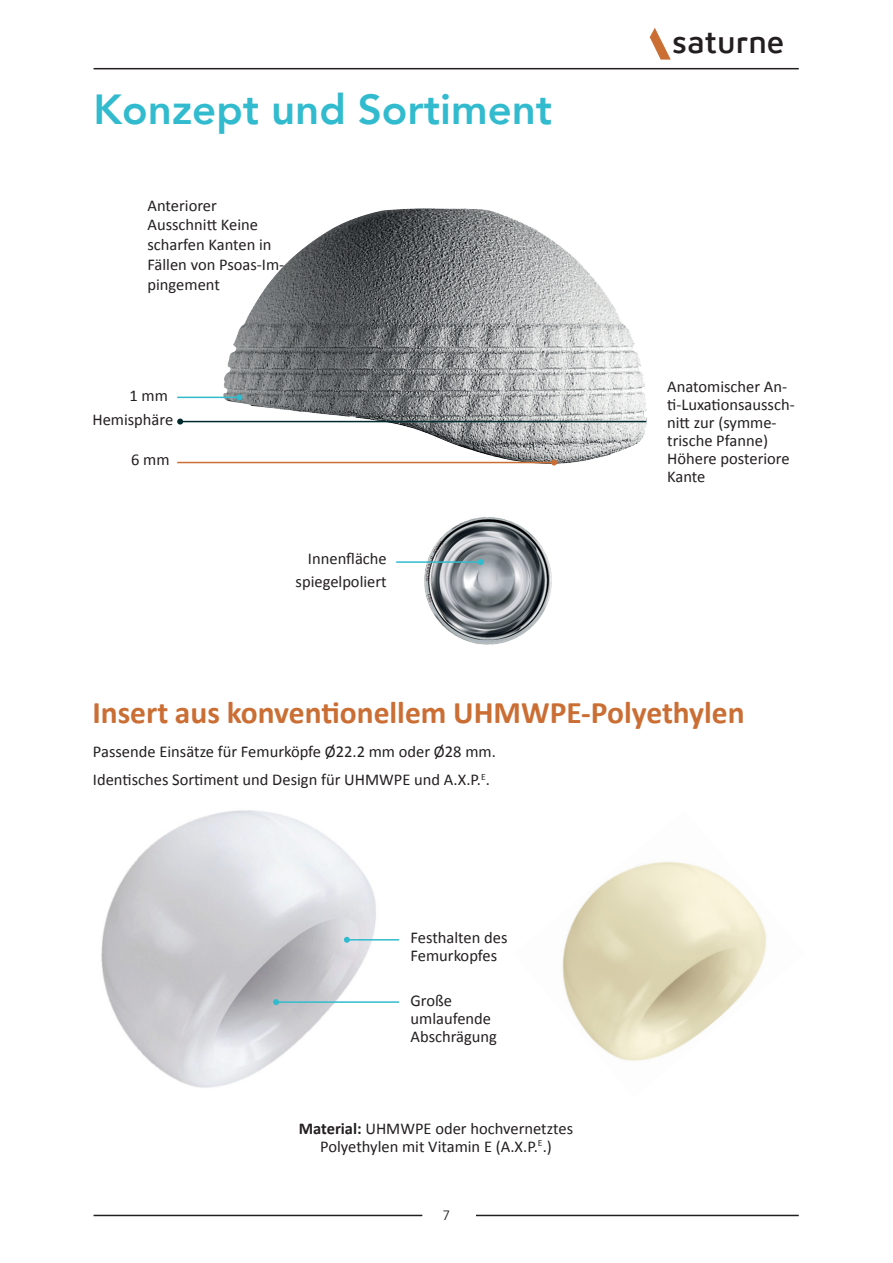
<style>
.page{position:relative;width:893px;height:1263px;background:#fff}
.page>*{position:absolute;margin:0;border:0;box-sizing:border-box;transform-origin:0 0}
.titres_bleus{font:800 42px "Avenir";color:#32bbce}
.t1{font:700 31.5px "Calibri";color:#ca6e34}
.t2{font:500 31.5px "XXII Aven";color:#231f20}
.t3{font:16.5px/18px "Calibri";color:#231f20}
.t4{font:13.5px "Avenir";color:#231f20}
.s1{font-weight:700}
</style>
<div class="page">
<hr style="left:94px;top:68px;width:705px;height:1px;background:#231f20">
<hr style="left:94px;top:1215px;width:328px;height:1px;background:#231f20">
<hr style="left:476px;top:1215px;width:323px;height:1px;background:#231f20">
<svg style="left:649px;top:28px;width:22px;height:32px"></svg>
<img style="left:101px;top:810px;width:286px;height:278px">
<hr style="left:276px;top:1001px;width:123px;height:2px;background:#32bbce">
<svg style="left:273px;top:999px;width:6px;height:6px"></svg>
<hr style="left:347px;top:939px;width:52px;height:1px;background:#32bbce">
<svg style="left:344px;top:937px;width:6px;height:6px"></svg>
<img style="left:217px;top:208px;width:430px;height:258px">
<img style="left:424px;top:517px;width:128px;height:128px">
<hr style="left:177px;top:397px;width:62px;height:1px;background:#32bbce">
<svg style="left:236px;top:394px;width:6px;height:6px"></svg>
<hr style="left:180px;top:421px;width:466px;height:1px;background:#00292d">
<svg style="left:177px;top:419px;width:6px;height:6px"></svg>
<hr style="left:177px;top:462px;width:377px;height:1px;background:#ca6e34">
<svg style="left:551px;top:459px;width:6px;height:6px"></svg>
<hr style="left:396px;top:561px;width:85px;height:2px;background:#32bbce">
<svg style="left:478px;top:559px;width:6px;height:6px"></svg>
<img style="left:562px;top:861px;width:205px;height:200px">
<p class="titres_bleus" style="left:94px;top:76px;width:460px">Konzept und Sortiment</p>
<p class="t3" style="left:147px;top:196px;width:71px">Anteriorer</p>
<p class="t3" style="left:147px;top:214px;width:138px;line-height:19.8px">Ausschnitt Keine scharfen Kanten in<br>Fällen von Psoas-Im&shy;pingement</p>
<p class="t3" style="left:129px;top:385px;width:40px">1 mm</p>
<p class="t3" style="left:92px;top:409px;width:82px">Hemisphäre</p>
<p class="t3" style="left:131px;top:450px;width:40px">6 mm</p>
<p class="t3" style="left:308px;top:549px;width:80px">Innenfläche</p>
<p class="t3" style="left:296px;top:572px;width:93px">spiegelpoliert</p>
<h2 class="t2" style="left:672px;top:24px;width:114px">saturne</h2>
<p class="t3" style="left:667px;top:377px;width:129px">Anatomischer An&shy;ti-Luxationsaussch&shy;nitt zur (symme&shy;trische Pfanne)</p>
<p class="t3" style="left:667px;top:449px;width:124px">Höhere posteriore<br>Kante</p>
<p class="t1" style="left:92px;top:693px;width:654px">Insert aus konventionellem UHMWPE-Polyethylen</p>
<p class="t3" style="left:93px;top:741px;width:404px">Passende Einsätze für Femurköpfe Ø22.2 mm oder Ø28 mm.</p>
<p class="t3" style="left:93px;top:770px;width:398px">Identisches Sortiment und Design für UHMWPE und A.X.P.<sup>E</sup>.</p>
<p class="t3" style="left:410px;top:927px;width:98px">Festhalten des<br>Femurkopfes</p>
<p class="t3" style="left:410px;top:990px;width:88px">Große umlaufende<br>Abschrägung</p>
<p class="t3" style="left:299px;top:1119px;width:276px;text-align:center"><span class="s1">Material:</span> UHMWPE oder hochvernetztes<br>Polyethylen mit Vitamin E (A.X.P.<sup>E</sup>.)</p>
<p class="t4" style="left:443px;top:1207px;width:9px">7</p>
</div>
